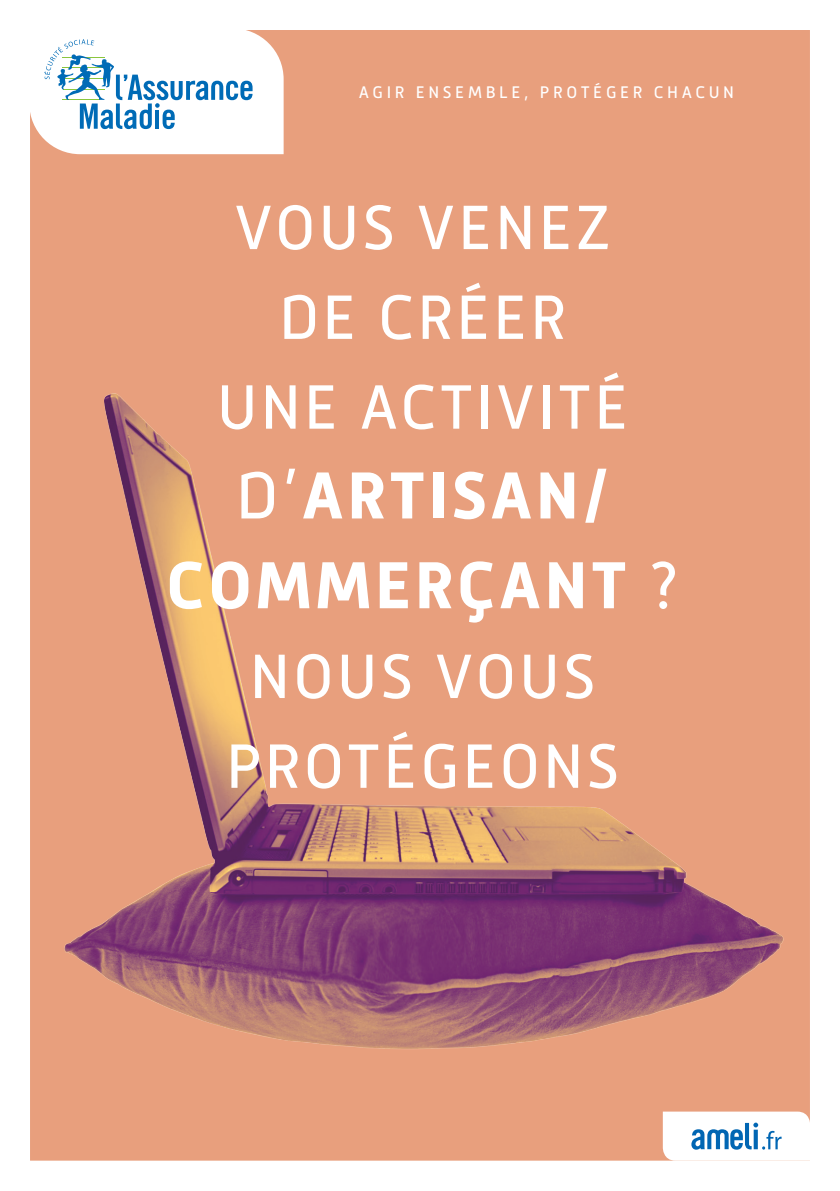
<style>
.page{position:relative;width:840px;height:1191px;background:#fff}
.page>*{position:absolute;margin:0;border:0;box-sizing:border-box;transform-origin:0 0}
.t1{font:700 68px/89.8px "Mic 32 New";letter-spacing:.05em;color:#fff;text-align:center}
.t2{font:64.2px/89.8px "Mic 32 New";letter-spacing:.05em;color:#fff;text-align:center}
.t3{font:17.2px "Mic 32 New";letter-spacing:.21em;color:#fff}
.s1{font-weight:400}
</style>
<div class="page">
<div style="left:15px;top:15px;width:809px;height:1160px;background:#e89f7d"></div>
<div style="left:0;top:0;width:839px;height:1190px;border:30px solid #fff"></div>
<svg style="left:29px;top:28px;width:254px;height:126px;background:#e1ebf2"></svg>
<img style="left:30px;top:183px;width:779px;height:979px">
<p class="t3" style="left:359px;top:82px;width:376px">AGIR ENSEMBLE, PROTÉGER CHACUN</p>
<p class="t2" style="left:217px;top:182px;width:412px">VOUS VENEZ<br>DE CRÉER<br>UNE ACTIVITÉ</p>
<p class="t1" style="left:166px;top:450px;width:514px"><span class="s1">D’</span>ARTISAN/<br>COMMERÇANT <span class="s1">?</span></p>
<p class="t2" style="left:226px;top:631px;width:394px">NOUS VOUS<br>PROTÉGEONS</p>
</div>
